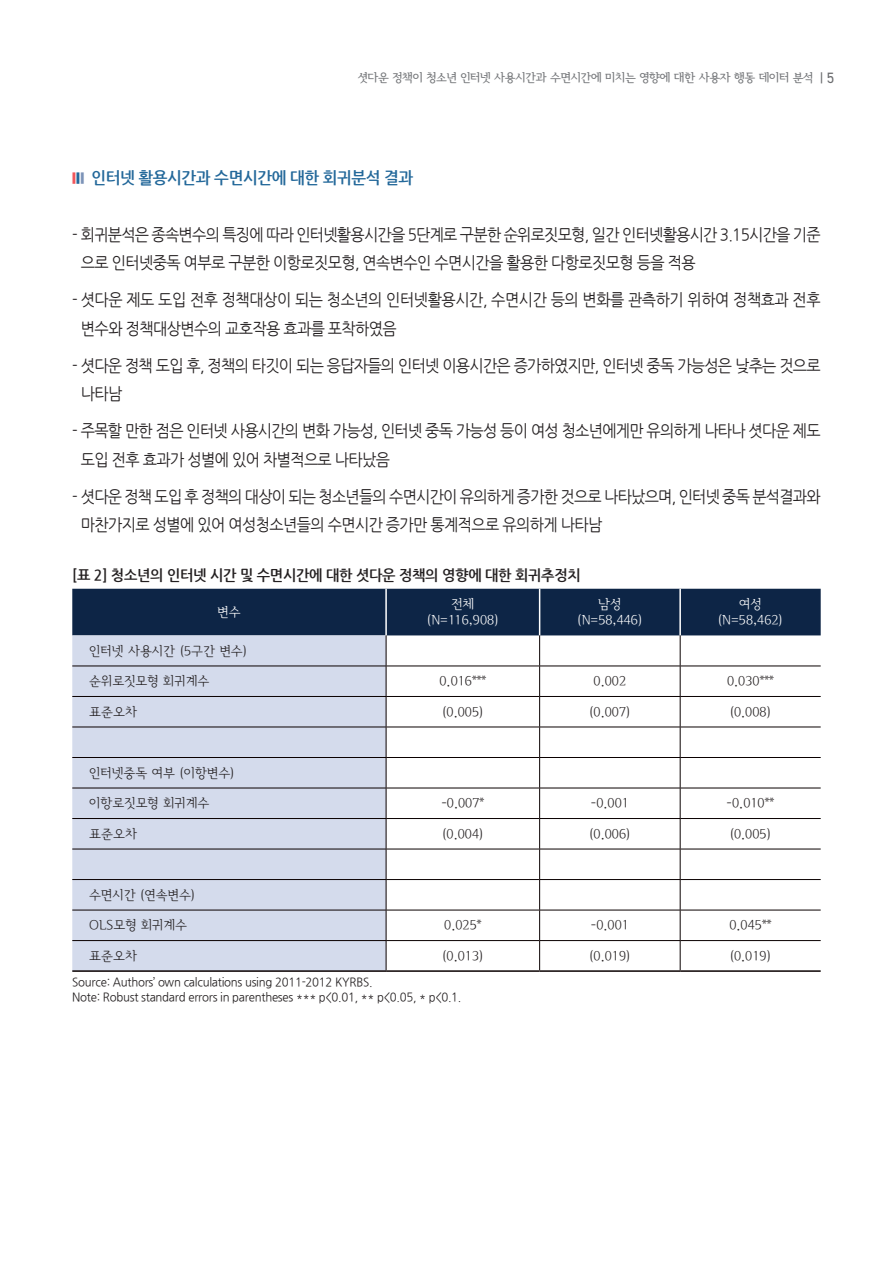
<style>
.page{position:relative;width:893px;height:1263px;background:#fff}
.page>*{position:absolute;margin:0;border:0;box-sizing:border-box;transform-origin:0 0}
.본문{font:16.5px/28.5px "Nanum Gothic";letter-spacing:-.05em;color:#231f20;scale:.92 1}
.본문-2{font:16.5px/28.5px "Nanum Gothic";letter-spacing:-.03em;color:#231f20;scale:.92 1}
.본문제목{font:700 16.5px "Nanum Gothic";letter-spacing:-.025em;color:#23689a;scale:.25 1}
.표제목{font:700 15px "Nanum Gothic";letter-spacing:-.02em;color:#231f20;scale:.95 1}
.표내용{font:13.5px "Seoul Hangang L";color:#231f20}
.표내용-2{font:13.5px "Seoul Hangang L";color:#fff}
.각주{font:12px "Nanum Gothic";letter-spacing:-.02em;color:#231f20;scale:.95 1}
.t1{font:12px "Seoul Hangang B";letter-spacing:-.025em;color:#76787b}
.s1{font-family:"DIN2014";color:#6c6d70}
.s2{font-family:"DIN2014";font-size:15px;color:#6c6d70}
.s3{color:#f0575c}
.s4{color:#7c93b8}
</style>
<div class="page">
<div style="left:72px;top:589px;width:749px;height:46px;background:#0d2546"></div>
<div style="left:72px;top:635px;width:314px;height:335px;background:#d4dbec"></div>
<hr style="left:385px;top:589px;width:2px;height:46px;background:#fff">
<hr style="left:539px;top:589px;width:1px;height:46px;background:#fff">
<hr style="left:679px;top:589px;width:2px;height:46px;background:#fff">
<hr style="left:386px;top:635px;width:1px;height:31px;background:#0a0000">
<hr style="left:539px;top:635px;width:1px;height:31px;background:#0a0000">
<hr style="left:680px;top:635px;width:1px;height:31px;background:#0a0000">
<hr style="left:72px;top:666px;width:314px;height:1px;background:#0a0000">
<hr style="left:386px;top:666px;width:154px;height:1px;background:#0a0000">
<hr style="left:386px;top:666px;width:1px;height:30px;background:#0a0000">
<hr style="left:540px;top:666px;width:140px;height:1px;background:#0a0000">
<hr style="left:539px;top:666px;width:1px;height:30px;background:#0a0000">
<hr style="left:680px;top:666px;width:141px;height:1px;background:#0a0000">
<hr style="left:680px;top:666px;width:1px;height:30px;background:#0a0000">
<hr style="left:72px;top:696px;width:314px;height:1px;background:#0a0000">
<hr style="left:386px;top:696px;width:154px;height:1px;background:#0a0000">
<hr style="left:386px;top:697px;width:1px;height:30px;background:#0a0000">
<hr style="left:540px;top:696px;width:140px;height:1px;background:#0a0000">
<hr style="left:539px;top:697px;width:1px;height:30px;background:#0a0000">
<hr style="left:680px;top:696px;width:141px;height:1px;background:#0a0000">
<hr style="left:680px;top:697px;width:1px;height:30px;background:#0a0000">
<hr style="left:72px;top:727px;width:314px;height:1px;background:#0a0000">
<hr style="left:386px;top:727px;width:154px;height:1px;background:#0a0000">
<hr style="left:386px;top:727px;width:1px;height:30px;background:#0a0000">
<hr style="left:540px;top:727px;width:140px;height:1px;background:#0a0000">
<hr style="left:539px;top:727px;width:1px;height:30px;background:#0a0000">
<hr style="left:680px;top:727px;width:141px;height:1px;background:#0a0000">
<hr style="left:680px;top:727px;width:1px;height:30px;background:#0a0000">
<hr style="left:72px;top:757px;width:314px;height:1px;background:#0a0000">
<hr style="left:386px;top:757px;width:154px;height:1px;background:#0a0000">
<hr style="left:386px;top:758px;width:1px;height:30px;background:#0a0000">
<hr style="left:540px;top:757px;width:140px;height:1px;background:#0a0000">
<hr style="left:539px;top:758px;width:1px;height:30px;background:#0a0000">
<hr style="left:680px;top:757px;width:141px;height:1px;background:#0a0000">
<hr style="left:680px;top:758px;width:1px;height:30px;background:#0a0000">
<hr style="left:72px;top:788px;width:314px;height:1px;background:#0a0000">
<hr style="left:386px;top:788px;width:154px;height:1px;background:#0a0000">
<hr style="left:386px;top:788px;width:1px;height:30px;background:#0a0000">
<hr style="left:540px;top:788px;width:140px;height:1px;background:#0a0000">
<hr style="left:539px;top:788px;width:1px;height:30px;background:#0a0000">
<hr style="left:680px;top:788px;width:141px;height:1px;background:#0a0000">
<hr style="left:680px;top:788px;width:1px;height:30px;background:#0a0000">
<hr style="left:72px;top:818px;width:314px;height:1px;background:#0a0000">
<hr style="left:386px;top:818px;width:154px;height:1px;background:#0a0000">
<hr style="left:386px;top:819px;width:1px;height:30px;background:#0a0000">
<hr style="left:540px;top:818px;width:140px;height:1px;background:#0a0000">
<hr style="left:539px;top:819px;width:1px;height:30px;background:#0a0000">
<hr style="left:680px;top:818px;width:141px;height:1px;background:#0a0000">
<hr style="left:680px;top:819px;width:1px;height:30px;background:#0a0000">
<hr style="left:72px;top:849px;width:314px;height:1px;background:#0a0000">
<hr style="left:386px;top:849px;width:154px;height:1px;background:#0a0000">
<hr style="left:386px;top:849px;width:1px;height:30px;background:#0a0000">
<hr style="left:540px;top:849px;width:140px;height:1px;background:#0a0000">
<hr style="left:539px;top:849px;width:1px;height:30px;background:#0a0000">
<hr style="left:680px;top:849px;width:141px;height:1px;background:#0a0000">
<hr style="left:680px;top:849px;width:1px;height:30px;background:#0a0000">
<hr style="left:72px;top:879px;width:314px;height:1px;background:#0a0000">
<hr style="left:386px;top:879px;width:154px;height:1px;background:#0a0000">
<hr style="left:386px;top:880px;width:1px;height:30px;background:#0a0000">
<hr style="left:540px;top:879px;width:140px;height:1px;background:#0a0000">
<hr style="left:539px;top:880px;width:1px;height:30px;background:#0a0000">
<hr style="left:680px;top:879px;width:141px;height:1px;background:#0a0000">
<hr style="left:680px;top:880px;width:1px;height:30px;background:#0a0000">
<hr style="left:72px;top:910px;width:314px;height:1px;background:#0a0000">
<hr style="left:386px;top:910px;width:154px;height:1px;background:#0a0000">
<hr style="left:386px;top:910px;width:1px;height:30px;background:#0a0000">
<hr style="left:540px;top:910px;width:140px;height:1px;background:#0a0000">
<hr style="left:539px;top:910px;width:1px;height:30px;background:#0a0000">
<hr style="left:680px;top:910px;width:141px;height:1px;background:#0a0000">
<hr style="left:680px;top:910px;width:1px;height:30px;background:#0a0000">
<hr style="left:72px;top:940px;width:314px;height:1px;background:#0a0000">
<hr style="left:386px;top:940px;width:154px;height:1px;background:#0a0000">
<svg style="left:386px;top:941px;width:1px;height:29px"></svg>
<hr style="left:540px;top:940px;width:140px;height:1px;background:#0a0000">
<svg style="left:539px;top:941px;width:1px;height:29px"></svg>
<hr style="left:680px;top:940px;width:141px;height:1px;background:#0a0000">
<svg style="left:680px;top:941px;width:1px;height:29px"></svg>
<hr style="left:72px;top:970px;width:314px;height:2px;background:#0a0000">
<hr style="left:386px;top:970px;width:154px;height:2px;background:#0a0000">
<hr style="left:540px;top:970px;width:140px;height:2px;background:#0a0000">
<hr style="left:680px;top:970px;width:141px;height:2px;background:#0a0000">
<p class="t1" style="left:358px;top:71px;width:478px">셧다운 정책이 청소년 인터넷 사용시간과 수면시간에 미치는 영향에 대한 사용자 행동 데이터 분석 <span class="s1">|</span> <span class="s2">5</span></p>
<p class="본문제목" style="left:72px;top:169px;width:1365px"><span class="s3">■</span>■<span class="s4">■</span> 인터넷 활용시간과 수면시간에 대한 회귀분석 결과</p>
<p class="본문" style="left:81px;top:220px;width:806px;text-indent:-9px">- 회귀분석은 종속변수의 특징에 따라 인터넷활용시간을 5단계로 구분한 순위로짓모형, 일간 인터넷활용시간 3.15시간을 기준 으로 인터넷중독 여부로 구분한 이항로짓모형, 연속변수인 수면시간을 활용한 다항로짓모형 등을 적용</p>
<p class="본문-2" style="left:81px;top:286px;width:806px;text-indent:-9px">- 셧다운 제도 도입 전후 정책대상이 되는 청소년의 인터넷활용시간, 수면시간 등의 변화를 관측하기 위하여 정책효과 전후 변수와 정책대상변수의 교호작용 효과를 포착하였음</p>
<p class="본문" style="left:81px;top:351px;width:806px;text-indent:-9px">- 셧다운 정책 도입 후, 정책의 타깃이 되는 응답자들의 인터넷 이용시간은 증가하였지만, 인터넷 중독 가능성은 낮추는 것으로 나타남</p>
<p class="본문" style="left:81px;top:417px;width:806px;text-indent:-9px">- 주목할 만한 점은 인터넷 사용시간의 변화 가능성, 인터넷 중독 가능성 등이 여성 청소년에게만 유의하게 나타나 셧다운 제도 도입 전후 효과가 성별에 있어 차별적으로 나타났음</p>
<p class="본문" style="left:81px;top:482px;width:806px;text-indent:-9px">- 셧다운 정책 도입 후 정책의 대상이 되는 청소년들의 수면시간이 유의하게 증가한 것으로 나타났으며, 인터넷 중독 분석결과와 마찬가지로 성별에 있어 여성청소년들의 수면시간 증가만 통계적으로 유의하게 나타남</p>
<p class="표제목" style="left:72px;top:568px;width:537px">[표 2] 청소년의 인터넷 시간 및 수면시간에 대한 셧다운 정책의 영향에 대한 회귀추정치</p>
<p class="표내용-2" style="left:218px;top:605px;width:25px">변수</p>
<p class="표내용-2" style="left:451px;top:597px;width:25px">전체</p>
<p class="표내용-2" style="left:427px;top:613px;width:73px">(N=116,908)</p>
<p class="표내용-2" style="left:598px;top:597px;width:25px">남성</p>
<p class="표내용-2" style="left:577px;top:613px;width:67px">(N=58,446)</p>
<p class="표내용-2" style="left:739px;top:597px;width:24px">여성</p>
<p class="표내용-2" style="left:718px;top:613px;width:67px">(N=58,462)</p>
<p class="표내용" style="left:89px;top:644px;width:159px">인터넷 사용시간 (5구간 변수)</p>
<p class="표내용" style="left:89px;top:674px;width:122px">순위로짓모형 회귀계수</p>
<p class="표내용" style="left:439px;top:674px;width:48px">0.016***</p>
<p class="표내용" style="left:594px;top:674px;width:34px">0.002</p>
<p class="표내용" style="left:727px;top:674px;width:48px">0.030***</p>
<p class="표내용" style="left:89px;top:705px;width:49px">표준오차</p>
<p class="표내용" style="left:442px;top:705px;width:43px">(0.005)</p>
<p class="표내용" style="left:589px;top:705px;width:43px">(0.007)</p>
<p class="표내용" style="left:730px;top:705px;width:43px">(0.008)</p>
<p class="표내용" style="left:89px;top:766px;width:147px">인터넷중독 여부 (이항변수)</p>
<p class="표내용" style="left:89px;top:796px;width:122px">이항로짓모형 회귀계수</p>
<p class="표내용" style="left:441px;top:796px;width:44px">-0.007*</p>
<p class="표내용" style="left:591px;top:796px;width:40px">-0.001</p>
<p class="표내용" style="left:727px;top:796px;width:49px">-0.010**</p>
<p class="표내용" style="left:89px;top:827px;width:49px">표준오차</p>
<p class="표내용" style="left:442px;top:827px;width:43px">(0.004)</p>
<p class="표내용" style="left:589px;top:827px;width:43px">(0.006)</p>
<p class="표내용" style="left:730px;top:827px;width:43px">(0.005)</p>
<p class="표내용" style="left:89px;top:888px;width:108px">수면시간 (연속변수)</p>
<p class="표내용" style="left:89px;top:918px;width:99px">OLS모형 회귀계수</p>
<p class="표내용" style="left:444px;top:918px;width:39px">0.025*</p>
<p class="표내용" style="left:591px;top:918px;width:40px">-0.001</p>
<p class="표내용" style="left:729px;top:918px;width:44px">0.045**</p>
<p class="표내용" style="left:89px;top:949px;width:49px">표준오차</p>
<p class="표내용" style="left:442px;top:949px;width:43px">(0.013)</p>
<p class="표내용" style="left:589px;top:949px;width:43px">(0.019)</p>
<p class="표내용" style="left:730px;top:949px;width:43px">(0.019)</p>
<p class="각주" style="left:72px;top:976px;width:317px">Source: Authors’ own calculations using 2011-2012 KYRBS.</p>
<p class="각주" style="left:72px;top:991px;width:411px">Note: Robust standard errors in parentheses *** p&lt;0.01, ** p&lt;0.05, * p&lt;0.1.</p>
</div>
